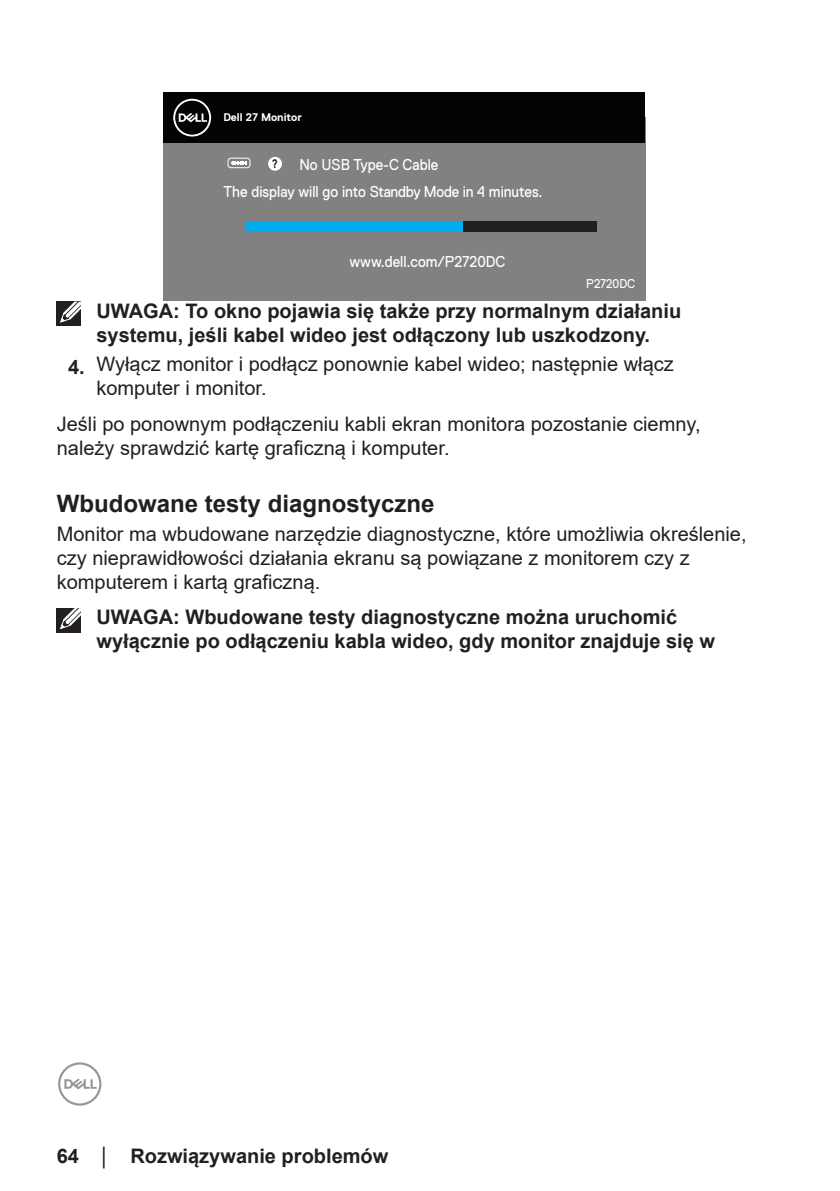
<style>
.page{position:relative;width:840px;height:1191px;background:#fff}
.page>*{position:absolute;margin:0;border:0;box-sizing:border-box;transform-origin:0 0}
.Head2{font:700 24px "Arial";color:#231f20}
.text{font:20px/24px "Arial";color:#231f20}
.text-2{font:700 20px/24px "Arial";color:#231f20}
.t1{font:15.8px/27.2px "Dell Replica";color:#fff;scale:.92 1}
.t2{font:12.8px "Dell Replica";color:#fff;scale:.92 1}
.t3{font:700 12px "Arial";color:#030303;scale:.73 1}
.t4{font:700 11px "Dell Replica";color:#fff}
.s1{font-weight:700}
.s2{font-weight:400;font-size:18px}
</style>
<div class="page">
<svg style="left:58px;top:1062px;width:43px;height:43px"></svg>
<div style="left:163px;top:118px;width:482px;height:182px;background:#818181"></div>
<div style="left:163px;top:92px;width:482px;height:51px;background:#030303"></div>
<svg style="left:173px;top:99px;width:38px;height:37px"></svg>
<div style="left:246px;top:221px;width:350px;height:11px;background:#231f20"></div>
<div style="left:268px;top:157px;width:14px;height:14px;background:#fff;border-radius:50%"></div>
<div style="left:246px;top:221px;width:216px;height:11px;background:#00aeef"></div>
<svg style="left:231px;top:161px;width:16px;height:4px"></svg>
<div style="left:227px;top:158px;width:23px;height:10px;border:1px solid #fff;border-radius:3px"></div>
<div style="left:57px;top:302px;width:24px;height:24px;background:#231f20"></div>
<svg style="left:59px;top:301px;width:22px;height:22px"></svg>
<div style="left:57px;top:608px;width:24px;height:24px;background:#231f20"></div>
<svg style="left:60px;top:608px;width:21px;height:21px"></svg>
<p class="t4" style="left:223px;top:111px;width:80px">Dell 27 Monitor</p>
<p class="t1" style="left:223px;top:151px;width:348px;text-indent:76px">No USB Type-C Cable<br>The display will go into Standby Mode in 4 minutes.</p>
<p class="t3" style="left:272px;top:155px;width:9px">?</p>
<p class="t1" style="left:349px;top:248px;width:171px">www.dell.com/P2720DC</p>
<p class="t2" style="left:586px;top:276px;width:55px">P2720DC</p>
<p class="text-2" style="left:96px;top:299px;width:586px">UWAGA: To okno pojawia się także przy normalnym działaniu systemu, jeśli kabel wideo jest odłączony lub uszkodzony.</p>
<p class="text" style="left:96px;top:352px;width:578px;text-indent:-28px"><span class="s1">4.</span> Wyłącz monitor i podłącz ponownie kabel wideo; następnie włącz komputer i monitor.</p>
<p class="text" style="left:57px;top:411px;width:645px">Jeśli po ponownym podłączeniu kabli ekran monitora pozostanie ciemny, należy sprawdzić kartę graficzną i komputer.</p>
<p class="Head2" style="left:57px;top:487px;width:379px">Wbudowane testy diagnostyczne</p>
<p class="text" style="left:57px;top:521px;width:691px">Monitor ma wbudowane narzędzie diagnostyczne, które umożliwia określenie, czy nieprawidłowości działania ekranu są powiązane z monitorem czy z komputerem i kartą graficzną.</p>
<p class="text-2" style="left:96px;top:605px;width:619px">UWAGA: Wbudowane testy diagnostyczne można uruchomić wyłącznie po odłączeniu kabla wideo, gdy monitor znajduje się w</p>
<p class="text-2" style="left:57px;top:1143px;width:333px">64 <span class="s2">│</span> Rozwiązywanie problemów</p>
</div>
